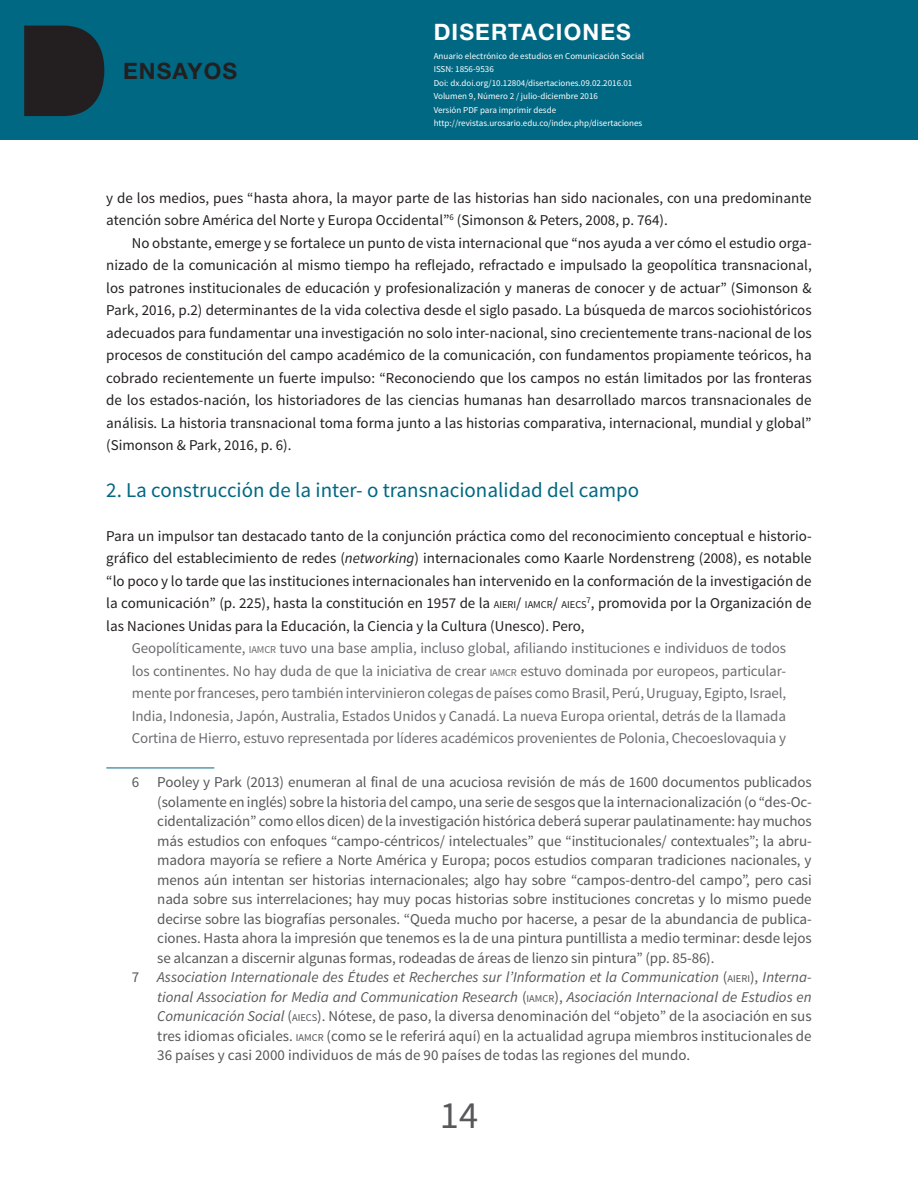
<style>
.page{position:relative;width:918px;height:1188px;background:#fff}
.page>*{position:absolute;margin:0;border:0;box-sizing:border-box;transform-origin:0 0}
.t1{font:38.4px "Source Sans Pro";color:#57585a}
.t2{font:700 22.65px "Helvetica Neue LT Std";letter-spacing:.05em;color:#fff}
.t3{font:700 22.65px "Helvetica Neue LT Std";letter-spacing:.05em;color:#231f20}
.T2{font:21px "Source Sans Pro";color:#006883}
.nota_al_pie{font:15px/19.5px "Source Sans Pro";letter-spacing:-.01em;color:#57585a;text-align:justify}
.p2{font:15px/22.5px "Source Sans Pro";color:#231f20}
.cita{font:15px/22.5px "Source Sans Pro";letter-spacing:-.01em;color:#6c6d70;text-align:justify}
.p1{font:15px/22.5px "Source Sans Pro";color:#231f20;text-align:justify}
.t4{font:9px/13.5px "Source Sans Pro";color:#fff}
.s1{font-style:italic}
.s2{font-size:10.5px}
.s3{font-style:inherit}
</style>
<div class="page">
<div style="left:0;top:0;width:918px;height:139px;background:#006883"></div>
<svg style="left:24px;top:26px;width:80px;height:90px;background:#1f2529"></svg>
<hr style="left:106px;top:768px;width:108px;height:1px;background:#006883">
<h2 class="t3" style="left:123px;top:57px;width:116px">ENSAYOS</h2>
<h2 class="t2" style="left:434px;top:18px;width:199px">DISERTACIONES</h2>
<p class="t4" style="left:434px;top:49px;width:212px">Anuario electrónico de estudios en Comunicación Social ISSN: 1856-9536<br>Doi: dx.doi.org/10.12804/disertaciones.09.02.2016.01<br>Volumen 9, Número 2 / julio-diciembre 2016<br>Versión PDF para imprimir desde http://revistas.urosario.edu.co/index.php/disertaciones</p>
<p class="p2" style="left:106px;top:187px;width:707px">y de los medios, pues “hasta ahora, la mayor parte de las historias han sido nacionales, con una predominante atención sobre América del Norte y Europa Occidental”<sup>6</sup> (Simonson &amp; Peters, 2008, p. 764).</p>
<p class="p2" style="left:106px;top:232px;width:707px;text-align:justify;text-indent:26px">No obstante, emerge y se fortalece un punto de vista internacional que “nos ayuda a ver cómo el estudio orga&shy;nizado de la comunicación al mismo tiempo ha reflejado, refractado e impulsado la geopolítica transnacional, los patrones institucionales de educación y profesionalización y maneras de conocer y de actuar” (Simonson &amp; Park, 2016, p.2) determinantes de la vida colectiva desde el siglo pasado. La búsqueda de marcos sociohistóricos adecuados para fundamentar una investigación no solo inter-nacional, sino crecientemente trans-nacional de los procesos de constitución del campo académico de la comunicación, con fundamentos propiamente teóricos, ha cobrado recientemente un fuerte impulso: “Reconociendo que los campos no están limitados por las fronteras de los estados-nación, los historiadores de las ciencias humanas han desarrollado marcos transnacionales de análisis. La historia transnacional toma forma junto a las historias comparativa, internacional, mundial y global” (Simonson &amp; Park, 2016, p. 6).</p>
<p class="T2" style="left:106px;top:477px;width:534px">2. La construcción de la inter- o transnacionalidad del campo</p>
<p class="p1" style="left:106px;top:525px;width:707px">Para un impulsor tan destacado tanto de la conjunción práctica como del reconocimiento conceptual e historio&shy;gráfico del establecimiento de redes (<span class="s1">networking</span>) internacionales como Kaarle Nordenstreng (2008), es notable “lo poco y lo tarde que las instituciones internacionales han intervenido en la conformación de la investigación de la comunicación” (p. 225), hasta la constitución en 1957 de la <span class="s2">AIERI</span><span class="s3">/</span> <span class="s2">IAMCR</span><span class="s3">/</span> <span class="s2">AIECS</span><sup>7</sup>, promovida por la Organización de las Naciones Unidas para la Educación, la Ciencia y la Cultura (Unesco). Pero,</p>
<p class="cita" style="left:132px;top:637px;width:656px">Geopolíticamente, <span class="s2">IAMCR</span> tuvo una base amplia, incluso global, afiliando instituciones e individuos de todos los continentes. No hay duda de que la iniciativa de crear <span class="s2">IAMCR</span> estuvo dominada por europeos, particular&shy;mente por franceses, pero también intervinieron colegas de países como Brasil, Perú, Uruguay, Egipto, Israel, India, Indonesia, Japón, Australia, Estados Unidos y Canadá. La nueva Europa oriental, detrás de la llamada Cortina de Hierro, estuvo representada por líderes académicos provenientes de Polonia, Checoeslovaquia y</p>
<p class="nota_al_pie" style="left:157px;top:773px;width:656px;text-indent:-26px">6 Pooley y Park (2013) enumeran al final de una acuciosa revisión de más de 1600 documentos publicados (solamente en inglés) sobre la historia del campo, una serie de sesgos que la internacionalización (o “des-Oc&shy;cidentalización” como ellos dicen) de la investigación histórica deberá superar paulatinamente: hay muchos más estudios con enfoques “campo-céntricos/ intelectuales” que “institucionales/ contextuales”; la abru&shy;madora mayoría se refiere a Norte América y Europa; pocos estudios comparan tradiciones nacionales, y menos aún intentan ser historias internacionales; algo hay sobre “campos-dentro-del campo”, pero casi nada sobre sus interrelaciones; hay muy pocas historias sobre instituciones concretas y lo mismo puede decirse sobre las biografías personales. “Queda mucho por hacerse, a pesar de la abundancia de publica&shy;ciones. Hasta ahora la impresión que tenemos es la de una pintura puntillista a medio terminar: desde lejos se alcanzan a discernir algunas formas, rodeadas de áreas de lienzo sin pintura” (pp. 85-86).</p>
<p class="nota_al_pie" style="left:157px;top:968px;width:656px;text-indent:-26px">7 <span class="s1">Association Internationale des Études et Recherches sur l’Information et la Communication</span> (<span class="s2">AIERI</span>), <span class="s1">Interna&shy;tional Association for Media and Communication Research</span> (<span class="s2">IAMCR</span>), <span class="s1">Asociación Internacional de Estudios en Comunicación Social</span> (<span class="s2">AIECS</span>). Nótese, de paso, la diversa denominación del “objeto” de la asociación en sus tres idiomas oficiales. <span class="s2">IAMCR</span> (como se le referirá aquí) en la actualidad agrupa miembros institucionales de 36 países y casi 2000 individuos de más de 90 países de todas las regiones del mundo.</p>
<h1 class="t1" style="left:440px;top:1092px;width:40px">14</h1>
</div>
